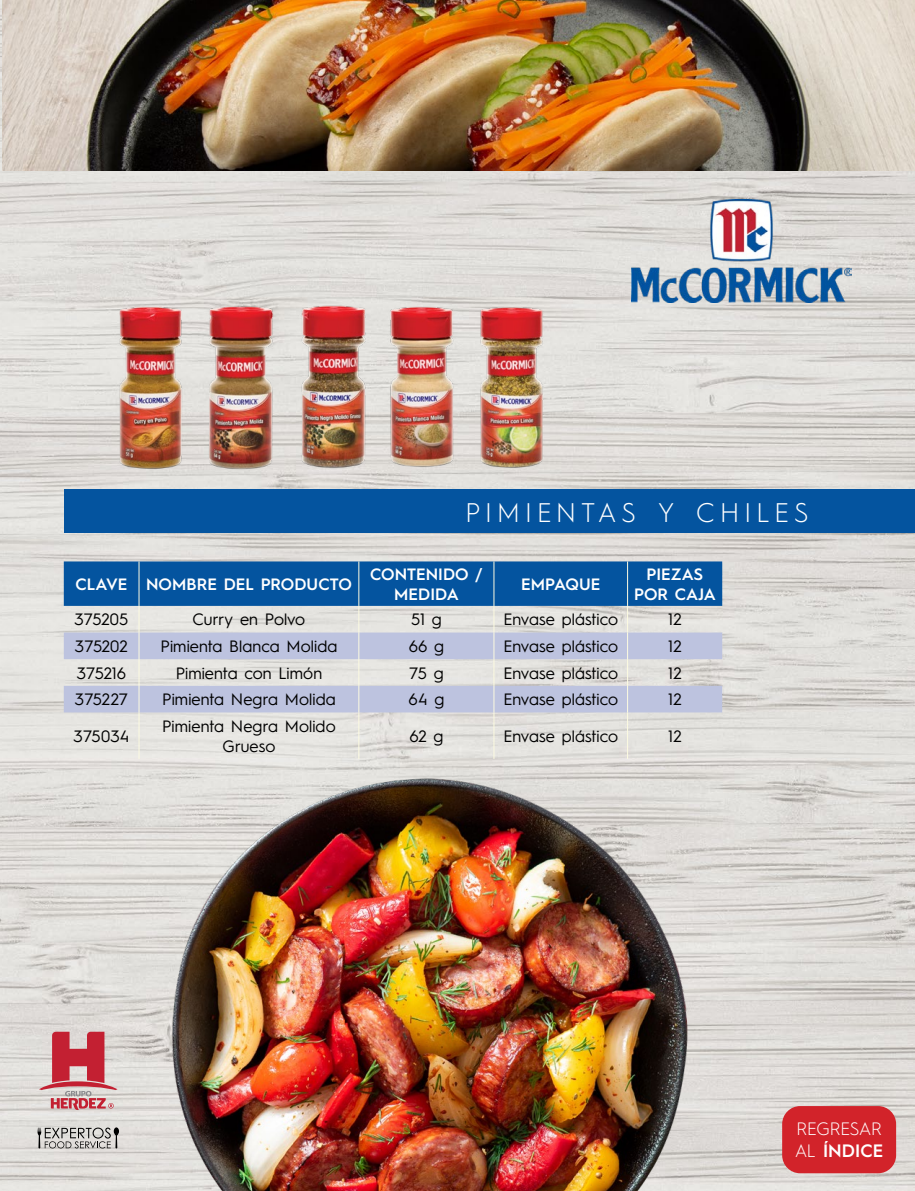
<style>
.page{position:relative;width:915px;height:1191px;background:#fff}
.page>*{position:absolute;margin:0;border:0;box-sizing:border-box;transform-origin:0 0}
.t1{font:300 27px "Hurme Geometric Sans 1";letter-spacing:.185em;color:#fff}
.t2{font:300 18px/21.6px "Hurme Geometric Sans 1";letter-spacing:-.015em;color:#fff}
.t3{font:16.5px/19.8px "Hurme Geometric Sans 1";letter-spacing:.005em;color:#000;text-align:center}
.t4{font:600 16.5px/19.8px "Hurme Geometric Sans 1";letter-spacing:.005em;color:#fff;text-align:center}
.s1{font-weight:600}
</style>
<div class="page">
<img style="left:0;top:0;width:914px;height:1191px">
<div style="left:64px;top:489px;width:850px;height:43px;background:#04549f"></div>
<img style="left:631px;top:199px;width:219px;height:104px">
<svg style="left:37px;top:1127px;width:82px;height:21px;background:#aba9a6"></svg>
<svg style="left:39px;top:1031px;width:78px;height:79px;background:#d0868d"></svg>
<div style="left:781px;top:1106px;width:114px;height:67px;background:#d2232a;border-radius:18px"></div>
<img style="left:0;top:0;width:1px;height:170px">
<hr style="left:139px;top:712px;width:1px;height:47px;background:#fdfbe1">
<hr style="left:358px;top:712px;width:1px;height:47px;background:#fdfbe1">
<svg style="left:64px;top:561px;width:658px;height:151px;background:#94adcb"></svg>
<hr style="left:493px;top:712px;width:1px;height:47px;background:#fdfbe1">
<hr style="left:627px;top:712px;width:1px;height:47px;background:#fdfbe1">
<img style="left:2px;top:0;width:912px;height:170px">
<img style="left:107px;top:304px;width:81px;height:168px">
<img style="left:204px;top:298px;width:77px;height:174px">
<img style="left:292px;top:299px;width:85px;height:175px">
<img style="left:382px;top:299px;width:81px;height:175px">
<img style="left:468px;top:298px;width:89px;height:182px">
<img style="left:143px;top:759px;width:561px;height:432px">
<h1 class="t1" style="left:465px;top:494px;width:344px">PIMIENTAS Y CHILES</h1>
<p class="t4" style="left:75px;top:573px;width:278px">CLAVE NOMBRE DEL PRODUCTO</p>
<p class="t4" style="left:370px;top:563px;width:114px">CONTENIDO /<br>MEDIDA</p>
<p class="t4" style="left:521px;top:573px;width:81px">EMPAQUE</p>
<p class="t4" style="left:633px;top:563px;width:83px">PIEZAS<br>POR CAJA</p>
<p class="t3" style="left:74px;top:608px;width:55px">375205</p>
<p class="t3" style="left:192px;top:608px;width:114px">Curry en Polvo</p>
<p class="t3" style="left:411px;top:608px;width:32px">51 g</p>
<p class="t3" style="left:503px;top:608px;width:116px">Envase plástico</p>
<p class="t3" style="left:668px;top:608px;width:15px">12</p>
<p class="t3" style="left:75px;top:635px;width:54px">375202</p>
<p class="t3" style="left:161px;top:635px;width:178px">Pimienta Blanca Molida</p>
<p class="t3" style="left:408px;top:635px;width:37px">66 g</p>
<p class="t3" style="left:503px;top:635px;width:116px">Envase plástico</p>
<p class="t3" style="left:668px;top:635px;width:15px">12</p>
<p class="t3" style="left:77px;top:662px;width:51px">375216</p>
<p class="t3" style="left:176px;top:662px;width:148px">Pimienta con Limón</p>
<p class="t3" style="left:409px;top:662px;width:36px">75 g</p>
<p class="t3" style="left:503px;top:662px;width:116px">Envase plástico</p>
<p class="t3" style="left:668px;top:662px;width:15px">12</p>
<p class="t3" style="left:75px;top:688px;width:54px">375227</p>
<p class="t3" style="left:162px;top:688px;width:175px">Pimienta Negra Molida</p>
<p class="t3" style="left:408px;top:688px;width:37px">64 g</p>
<p class="t3" style="left:503px;top:688px;width:116px">Envase plástico</p>
<p class="t3" style="left:668px;top:688px;width:15px">12</p>
<p class="t3" style="left:74px;top:725px;width:57px">375034</p>
<p class="t3" style="left:162px;top:715px;width:175px">Pimienta Negra Molido<br>Grueso</p>
<p class="t3" style="left:409px;top:725px;width:36px">62 g</p>
<p class="t3" style="left:503px;top:725px;width:116px">Envase plástico</p>
<p class="t3" style="left:668px;top:725px;width:15px">12</p>
<p class="t2" style="left:794px;top:1117px;width:90px">REGRESAR<br>AL <span class="s1">ÍNDICE</span></p>
</div>
